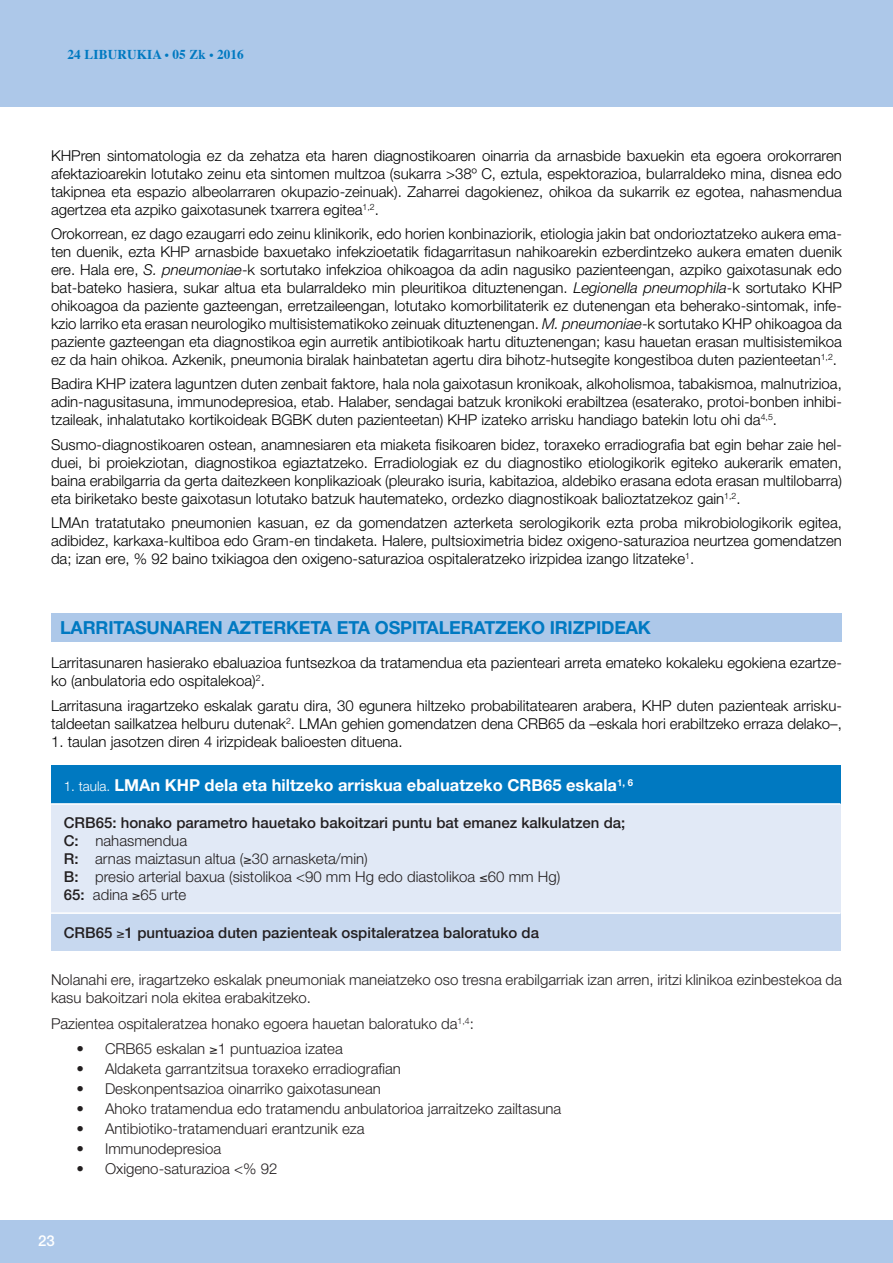
<style>
.page{position:relative;width:893px;height:1263px;background:#fff}
.page>*{position:absolute;margin:0;border:0;box-sizing:border-box;transform-origin:0 0}
.t1{font:700 18px "Helvetica Neue LT Std";letter-spacing:-.01em;color:#0079c1}
.t2{font:700 16.5px "Helvetica Neue";color:#fff}
.t3{font:300 15px/18px "Helvetica Neue";color:#000;text-align:justify}
.t4{font:300 15px/18px "Helvetica Neue";color:#231f20}
.t5{font:500 15px "Helvetica Neue";color:#231f20}
.t6{font:500 15px "Helvetica Neue";color:#fff}
.t7{font:700 13.5px "Times";letter-spacing:.01em;color:#0079c1}
.s1{font-size:12px}
.s2{font-style:italic}
.s3{font-weight:300;font-size:13.5px}
.s4{font-weight:500}
</style>
<div class="page">
<div style="left:0;top:0;width:893px;height:106px;background:#adc8e9"></div>
<div style="left:0;top:1220px;width:893px;height:43px;background:#adc8e9"></div>
<div style="left:51px;top:614px;width:791px;height:28px;background:#adc8e9"></div>
<div style="left:51px;top:765px;width:789px;height:39px;background:#0079c1"></div>
<div style="left:51px;top:804px;width:789px;height:109px;background:#e1e9f6"></div>
<div style="left:51px;top:913px;width:789px;height:37px;background:#c7d8ef"></div>
<hr style="left:51px;top:803px;width:789px;height:2px;background:#fff">
<hr style="left:51px;top:912px;width:789px;height:2px;background:#fff">
<p class="t7" style="left:68px;top:42px;width:178px">24 LIBURUKIA <span class="s1">•</span> 05 Zk <span class="s1">•</span> 2016</p>
<p class="t3" style="left:51px;top:146px;width:792px">KHPren sintomatologia ez da zehatza eta haren diagnostikoaren oinarria da arnasbide baxuekin eta egoera orokorraren afektazioarekin lotutako zeinu eta sintomen multzoa (sukarra &gt;38º C, eztula, espektorazioa, bularraldeko mina, disnea edo takipnea eta espazio albeolarraren okupazio-zeinuak). Zaharrei dagokienez, ohikoa da sukarrik ez egotea, nahasmendua agertzea eta azpiko gaixotasunek txarrera egitea<sup>1,2</sup>.</p>
<p class="t3" style="left:51px;top:224px;width:792px">Orokorrean, ez dago ezaugarri edo zeinu klinikorik, edo horien konbinaziorik, etiologia jakin bat ondorioztatzeko aukera ema&shy;ten duenik, ezta KHP arnasbide baxuetako infekzioetatik fidagarritasun nahikoarekin ezberdintzeko aukera ematen duenik ere. Hala ere, <span class="s2">S. pneumoniae</span>-k sortutako infekzioa ohikoagoa da adin nagusiko pazienteengan, azpiko gaixotasunak edo bat-bateko hasiera, sukar altua eta bularraldeko min pleuritikoa dituztenengan. <span class="s2">Legionella pneumophila</span>-k sortutako KHP ohikoagoa da paziente gazteengan, erretzaileengan, lotutako komorbilitaterik ez dutenengan eta beherako-sintomak, infe&shy;kzio larriko eta erasan neurologiko multisistematikoko zeinuak dituztenengan. <span class="s2">M. pneumoniae</span>-k sortutako KHP ohikoagoa da paziente gazteengan eta diagnostikoa egin aurretik antibiotikoak hartu dituztenengan; kasu hauetan erasan multisistemikoa ez da hain ohikoa. Azkenik, pneumonia biralak hainbatetan agertu dira bihotz-hutsegite kongestiboa duten pazienteetan<sup>1,2</sup>.</p>
<p class="t3" style="left:51px;top:375px;width:792px">Badira KHP izatera laguntzen duten zenbait faktore, hala nola gaixotasun kronikoak, alkoholismoa, tabakismoa, malnutrizioa, adin-nagusitasuna, immunodepresioa, etab. Halaber, sendagai batzuk kronikoki erabiltzea (esaterako, protoi-bonben inhibi&shy;tzaileak, inhalatutako kortikoideak BGBK duten pazienteetan) KHP izateko arrisku handiago batekin lotu ohi da<sup>4,5</sup>.</p>
<p class="t3" style="left:51px;top:435px;width:792px">Susmo-diagnostikoaren ostean, anamnesiaren eta miaketa fisikoaren bidez, toraxeko erradiografia bat egin behar zaie hel&shy;duei, bi proiekziotan, diagnostikoa egiaztatzeko. Erradiologiak ez du diagnostiko etiologikorik egiteko aukerarik ematen, baina erabilgarria da gerta daitezkeen konplikazioak (pleurako isuria, kabitazioa, aldebiko erasana edota erasan multilobarra) eta biriketako beste gaixotasun lotutako batzuk hautemateko, ordezko diagnostikoak balioztatzekoz gain<sup>1,2</sup>.</p>
<p class="t3" style="left:51px;top:513px;width:792px">LMAn tratatutako pneumonien kasuan, ez da gomendatzen azterketa serologikorik ezta proba mikrobiologikorik egitea, adibidez, karkaxa-kultiboa edo Gram-en tindaketa. Halere, pultsioximetria bidez oxigeno-saturazioa neurtzea gomendatzen da; izan ere, % 92 baino txikiagoa den oxigeno-saturazioa ospitaleratzeko irizpidea izango litzateke<sup>1</sup>.</p>
<p class="t1" style="left:60px;top:617px;width:592px">LARRITASUNAREN AZTERKETA ETA OSPITALERATZEKO IRIZPIDEAK</p>
<p class="t3" style="left:51px;top:654px;width:792px">Larritasunaren hasierako ebaluazioa funtsezkoa da tratamendua eta pazienteari arreta emateko kokaleku egokiena ezartze&shy;ko (anbulatoria edo ospitalekoa)<sup>2</sup>.</p>
<p class="t3" style="left:51px;top:696px;width:792px">Larritasuna iragartzeko eskalak garatu dira, 30 egunera hiltzeko probabilitatearen arabera, KHP duten pazienteak arrisku&shy;taldeetan sailkatzea helburu dutenak<sup>2</sup>. LMAn gehien gomendatzen dena CRB65 da –eskala hori erabiltzeko erraza delako–,</p>
<p class="t3" style="left:51px;top:732px;width:353px">1. taulan jasotzen diren 4 irizpideak balioesten dituena.</p>
<p class="t2" style="left:64px;top:775px;width:571px"><span class="s3">1. taula.</span> LMAn KHP dela eta hiltzeko arriskua ebaluatzeko CRB65 eskala<sup>1,</sup> <sup>6</sup></p>
<p class="t4" style="left:64px;top:814px;width:563px"><span class="s4">CRB65: honako parametro hauetako bakoitzari puntu bat emanez kalkulatzen da; C:</span> nahasmendua<br><span class="s4">R:</span> arnas maiztasun altua (≥30 arnasketa/min)<br><span class="s4">B:</span> presio arterial baxua (sistolikoa &lt;90 mm Hg edo diastolikoa ≤60 mm Hg)<br><span class="s4">65:</span> adina ≥65 urte</p>
<p class="t5" style="left:64px;top:923px;width:477px">CRB65 ≥1 puntuazioa duten pazienteak ospitaleratzea baloratuko da</p>
<p class="t4" style="left:51px;top:970px;width:792px">Nolanahi ere, iragartzeko eskalak pneumoniak maneiatzeko oso tresna erabilgarriak izan arren, iritzi klinikoa ezinbestekoa da kasu bakoitzari nola ekitea erabakitzeko.</p>
<p class="t4" style="left:51px;top:1014px;width:424px">Pazientea ospitaleratzea honako egoera hauetan baloratuko da<sup>1,4</sup>:</p>
<p class="t4" style="left:77px;top:1039px;width:268px">• CRB65 eskalan ≥1 puntuazioa izatea</p>
<p class="t4" style="left:77px;top:1059px;width:326px">• Aldaketa garrantzitsua toraxeko erradiografian</p>
<p class="t4" style="left:77px;top:1079px;width:306px">• Deskonpentsazioa oinarriko gaixotasunean</p>
<p class="t4" style="left:77px;top:1099px;width:486px">• Ahoko tratamendua edo tratamendu anbulatorioa jarraitzeko zailtasuna</p>
<p class="t4" style="left:77px;top:1119px;width:289px">• Antibiotiko-tratamenduari erantzunik eza</p>
<p class="t4" style="left:77px;top:1139px;width:146px">• Immunodepresioa</p>
<p class="t4" style="left:77px;top:1159px;width:202px">• Oxigeno-saturazioa &lt;% 92</p>
<p class="t6" style="left:38px;top:1231px;width:18px">23</p>
</div>
